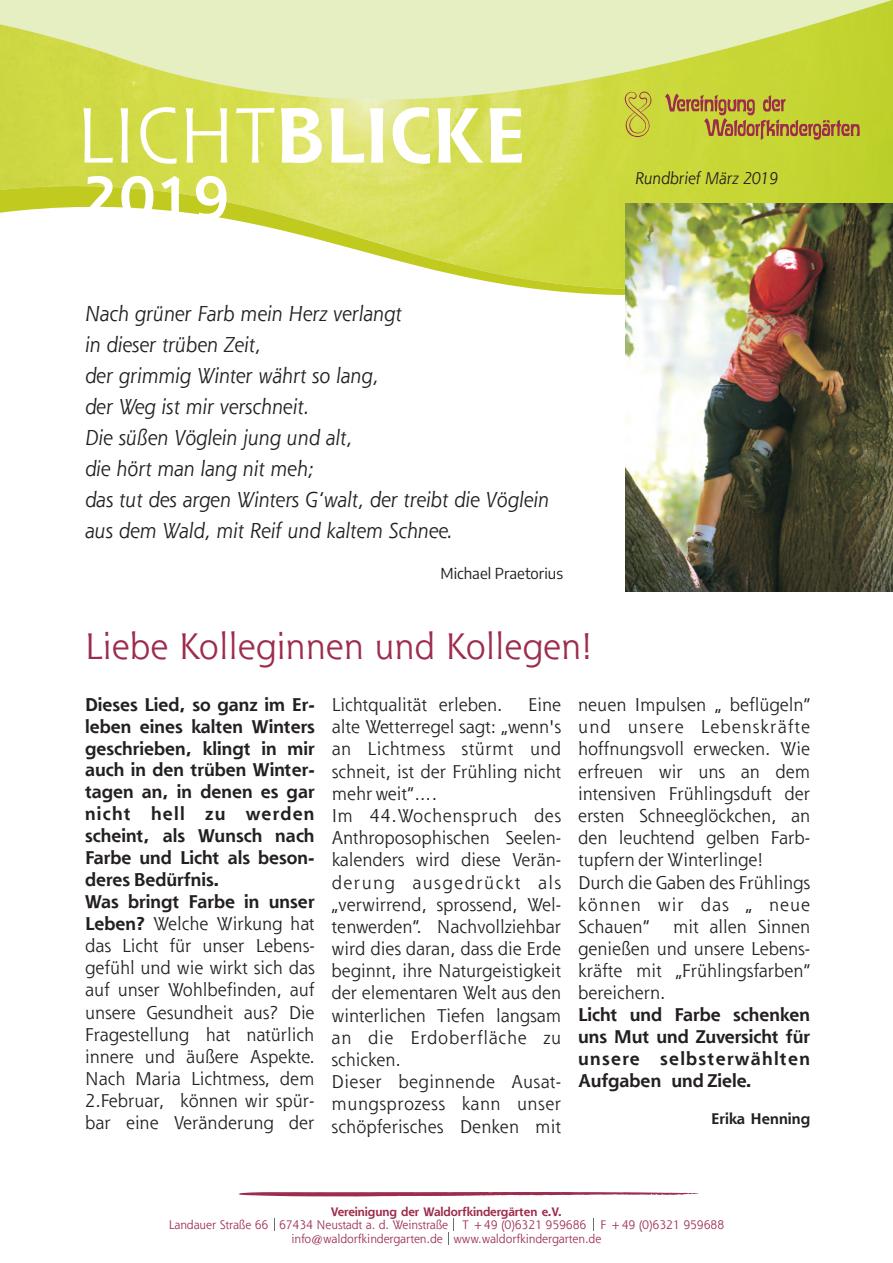
<style>
.page{position:relative;width:893px;height:1263px;background:#fff}
.page>*{position:absolute;margin:0;border:0;box-sizing:border-box;transform-origin:0 0}
.t1{font:700 76.65px "Shannon ATT";color:#fff}
.t2{font:700 60.3px "Shannon ATT";color:#fff}
.t3{font:36px "Shannon";color:#9d2c4d}
.t4{font:italic 21px/31px "Shannon";color:#231f20}
.t5{font:18px/22.2px "Shannon";color:#231f20}
.t6{font:700 18px/21.9px "Shannon";color:#231f20;text-align:justify}
.t7{font:italic 16.5px "Shannon";color:#231f20}
.t8{font:15px "Encode Sans";color:#231f20}
.t9{font:700 15px "Shannon";color:#231f20}
.t10{font:12px/13.4px "Shannon";letter-spacing:-.01em;color:#9d2c4d;text-align:center}
.t11{font:700 12px "Shannon";letter-spacing:-.01em;color:#9d2c4d}
.s1{font-weight:400}
.s2{font-weight:700}
</style>
<div class="page">
<img style="left:0;top:0;width:893px;height:295px">
<svg style="left:625px;top:92px;width:235px;height:48px;background:#beb33a"></svg>
<svg style="left:274px;top:1218px;width:1px;height:13px"></svg>
<svg style="left:448px;top:1218px;width:6px;height:27px"></svg>
<svg style="left:593px;top:1218px;width:1px;height:13px"></svg>
<svg style="left:238px;top:1192px;width:460px;height:4px;background:#b35c76"></svg>
<img style="left:625px;top:204px;width:268px;height:388px">
<h1 class="t1" style="left:76px;top:104px;width:451px"><span class="s1">LICHT</span>BLICKE</h1>
<h2 class="t2" style="left:82px;top:173px;width:149px">2019</h2>
<p class="t7" style="left:635px;top:172px;width:144px">Rundbrief März 2019</p>
<p class="t4" style="left:85px;top:300px;width:465px">Nach grüner Farb mein Herz verlangt<br>in dieser trüben Zeit,<br>der grimmig Winter währt so lang,<br>der Weg ist mir verschneit.<br>Die süßen Vöglein jung und alt,<br>die hört man lang nit meh;<br>das tut des argen Winters G‘walt, der treibt die Vöglein aus dem Wald, mit Reif und kaltem Schnee.</p>
<p class="t8" style="left:440px;top:563px;width:124px">Michael Praetorius</p>
<h3 class="t3" style="left:85px;top:631px;width:508px">Liebe Kolleginnen und Kollegen!</h3>
<p class="t5" style="left:85px;top:695px;width:231px"><span class="s2">Dieses Lied, so ganz im Er&shy;leben eines kalten Winters geschrieben, klingt in mir auch in den trüben Winter&shy;tagen an, in denen es gar nicht hell zu werden scheint, als Wunsch nach<br>Farbe und Licht als beson&shy;deres Bedürfnis.<br>Was bringt Farbe in unser<br>Leben?</span> Welche Wirkung hat das Licht für unser Lebens&shy;gefühl und wie wirkt sich das auf unser Wohlbefinden, auf unsere Gesundheit aus? Die<br>Fragestellung hat natürlich innere und äußere Aspekte.<br>Nach Maria Lichtmess, dem<br>2.Februar, können wir spür&shy;bar eine Veränderung der</p>
<p class="t5" style="left:332px;top:695px;width:172px">Lichtqualität erleben.</p>
<p class="t5" style="left:332px;top:695px;width:231px;text-indent:197px">Eine alte Wetterregel sagt: „wenn's an Lichtmess stürmt und schneit, ist der Frühling nicht mehr weit“….<br>Im 44.Wochenspruch des<br>Anthroposophischen Seelen&shy;kalenders wird diese Verän&shy;derung ausgedrückt als „verwirrend, sprossend, Wel&shy;tenwerden“. Nachvollziehbar wird dies daran, dass die Erde beginnt, ihre Naturgeistigkeit der elementaren Welt aus den winterlichen Tiefen langsam an die Erdoberfläche zu schicken.<br>Dieser beginnende Ausat&shy;mungsprozess kann unser schöpferisches Denken mit</p>
<p class="t5" style="left:578px;top:695px;width:233px">neuen Impulsen „ beflügeln“ und unsere Lebenskräfte hoffnungsvoll erwecken. Wie erfreuen wir uns an dem intensiven Frühlingsduft der ersten Schneeglöckchen, an den leuchtend gelben Farb&shy;tupfern der Winterlinge!<br>Durch die Gaben des Frühlings können wir das „ neue<br>Schauen“</p>
<p class="t5" style="left:578px;top:917px;width:233px;text-align:justify;text-indent:95px">mit allen Sinnen genießen und unsere Lebens&shy;kräfte mit „Frühlingsfarben“ bereichern.</p>
<p class="t6" style="left:578px;top:1006px;width:233px">Licht und Farbe schenken uns Mut und Zuversicht für unsere selbsterwählten Aufgaben und Ziele.</p>
<p class="t9" style="left:711px;top:1113px;width:100px">Erika Henning</p>
<p class="t11" style="left:331px;top:1207px;width:233px">Vereinigung der Waldorfkindergärten e.V.</p>
<p class="t10" style="left:169px;top:1219px;width:557px">Landauer Straße 66 67434 Neustadt a. d. Weinstraße T +49 (0)6321 959686 F +49 (0)6321 959688 info@waldorfkindergarten.de www.waldorfkindergarten.de</p>
</div>
